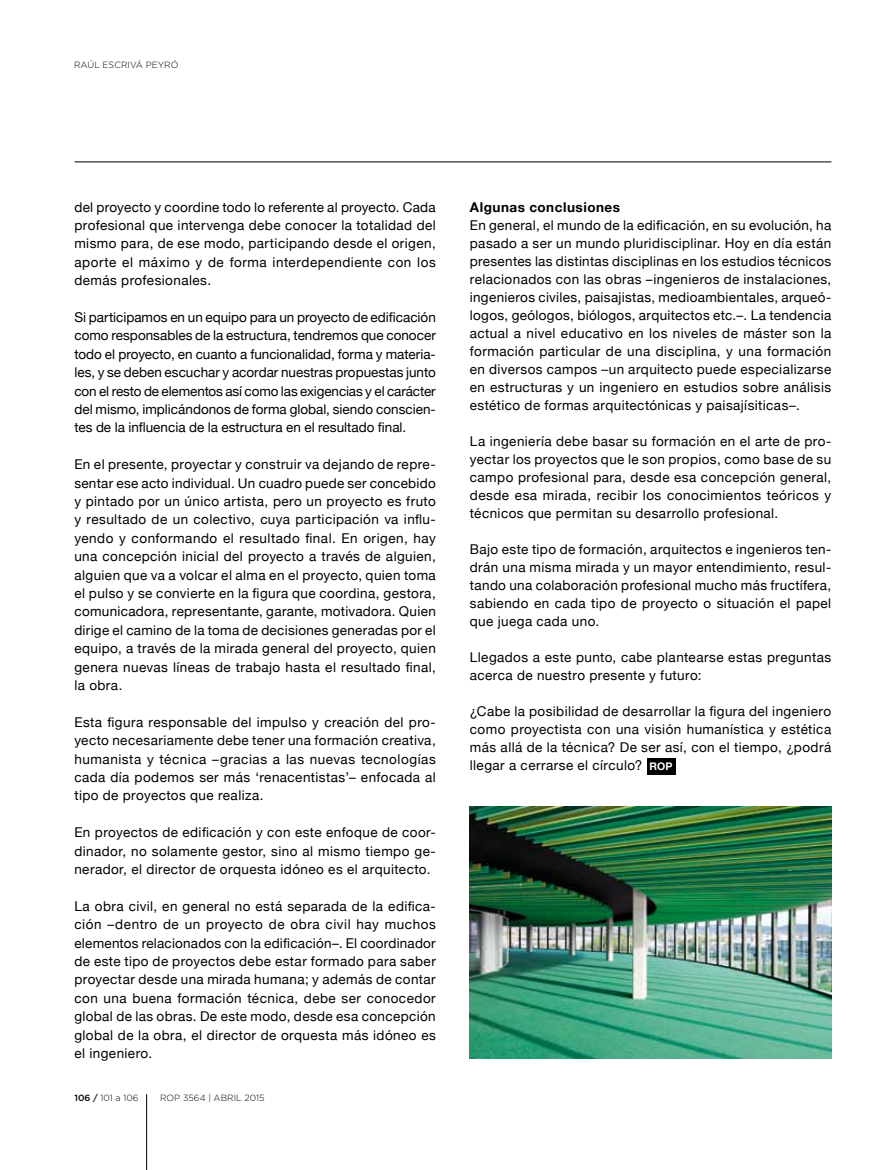
<style>
.page{position:relative;width:893px;height:1170px;background:#fff}
.page>*{position:absolute;margin:0;border:0;box-sizing:border-box;transform-origin:0 0}
.t1{font:13.5px/18.5px "Helvetica Neue";letter-spacing:.03em;color:#000;text-align:justify}
.t2{font:700 13.5px "Helvetica Neue";letter-spacing:.035em;color:#000}
.t3{font:300 9px "Gotham";color:#000}
.s1{font-weight:500}
.s2{font-weight:700;font-size:10.5px;color:#fff}
</style>
<div class="page">
<hr style="left:146px;top:1094px;width:1px;height:75px;background:#000">
<div style="left:647px;top:758px;width:28px;height:16px;background:#000"></div>
<hr style="left:74px;top:162px;width:757px;height:1px;background:#000">
<img style="left:470px;top:806px;width:361px;height:252px">
<p class="t3" style="left:74px;top:59px;width:36px">RAÚL ESCRIVÁ</p>
<p class="t3" style="left:146px;top:59px;width:26px">PEYRÓ</p>
<p class="t1" style="left:74px;top:197px;width:363px">del proyecto y coordine todo lo referente al proyecto. Cada profesional que intervenga debe conocer la totalidad del mismo para, de ese modo, participando desde el origen, aporte el máximo y de forma interdependiente con los demás profesionales.</p>
<p class="t1" style="left:74px;top:308px;width:363px">Si participamos en un equipo para un proyecto de edificación como responsables de la estructura, tendremos que conocer todo el proyecto, en cuanto a funcionalidad, forma y materia&shy;les, y se deben escuchar y acordar nuestras propuestas junto con el resto de elementos así como las exigencias y el carácter del mismo, implicándonos de forma global, siendo conscien&shy;tes de la influencia de la estructura en el resultado final.</p>
<p class="t1" style="left:74px;top:455px;width:363px">En el presente, proyectar y construir va dejando de repre&shy;sentar ese acto individual. Un cuadro puede ser concebido y pintado por un único artista, pero un proyecto es fruto y resultado de un colectivo, cuya participación va influ&shy;yendo y conformando el resultado final. En origen, hay una concepción inicial del proyecto a través de alguien, alguien que va a volcar el alma en el proyecto, quien toma el pulso y se convierte en la figura que coordina, gestora, comunicadora, representante, garante, motivadora. Quien dirige el camino de la toma de decisiones generadas por el equipo, a través de la mirada general del proyecto, quien genera nuevas líneas de trabajo hasta el resultado final, la obra.</p>
<p class="t1" style="left:74px;top:712px;width:363px">Esta figura responsable del impulso y creación del pro&shy;yecto necesariamente debe tener una formación creativa, humanista y técnica –gracias a las nuevas tecnologías cada día podemos ser más ‘renacentistas’– enfocada al tipo de proyectos que realiza.</p>
<p class="t1" style="left:74px;top:823px;width:363px">En proyectos de edificación y con este enfoque de coor&shy;dinador, no solamente gestor, sino al mismo tiempo ge&shy;nerador, el director de orquesta idóneo es el arquitecto.</p>
<p class="t1" style="left:74px;top:896px;width:363px">La obra civil, en general no está separada de la edifica&shy;ción –dentro de un proyecto de obra civil hay muchos elementos relacionados con la edificación–. El coordinador de este tipo de proyectos debe estar formado para saber proyectar desde una mirada humana; y además de contar con una buena formación técnica, debe ser conocedor global de las obras. De este modo, desde esa concepción global de la obra, el director de orquesta más idóneo es el ingeniero.</p>
<p class="t3" style="left:74px;top:1092px;width:66px"><span class="s1">106 /</span> 101 A 106</p>
<p class="t3" style="left:160px;top:1092px;width:106px">ROP 3564 | ABRIL 2015</p>
<p class="t2" style="left:470px;top:198px;width:152px">Algunas conclusiones</p>
<p class="t1" style="left:470px;top:215px;width:363px;line-height:18px">En general, el mundo de la edificación, en su evolución, ha pasado a ser un mundo pluridisciplinar. Hoy en día están presentes las distintas disciplinas en los estudios técnicos relacionados con las obras –ingenieros de instalaciones, ingenieros civiles, paisajistas, medioambientales, arqueó&shy;logos, geólogos, biólogos, arquitectos etc.–. La tendencia actual a nivel educativo en los niveles de máster son la formación particular de una disciplina, y una formación en diversos campos –un arquitecto puede especializarse en estructuras y un ingeniero en estudios sobre análisis estético de formas arquitectónicas y paisajísiticas–.</p>
<p class="t1" style="left:470px;top:431px;width:363px;line-height:18px">La ingeniería debe basar su formación en el arte de pro&shy;yectar los proyectos que le son propios, como base de su campo profesional para, desde esa concepción general, desde esa mirada, recibir los conocimientos teóricos y técnicos que permitan su desarrollo profesional.</p>
<p class="t1" style="left:470px;top:539px;width:363px;line-height:18px">Bajo este tipo de formación, arquitectos e ingenieros ten&shy;drán una misma mirada y un mayor entendimiento, resul&shy;tando una colaboración profesional mucho más fructífera, sabiendo en cada tipo de proyecto o situación el papel que juega cada uno.</p>
<p class="t1" style="left:470px;top:647px;width:363px;line-height:18px">Llegados a este punto, cabe plantearse estas preguntas acerca de nuestro presente y futuro:</p>
<p class="t1" style="left:470px;top:701px;width:363px;line-height:18px">¿Cabe la posibilidad de desarrollar la figura del ingeniero como proyectista con una visión humanística y estética más allá de la técnica? De ser así, con el tiempo, ¿podrá llegar a cerrarse el círculo? <span class="s2">ROP</span></p>
</div>
